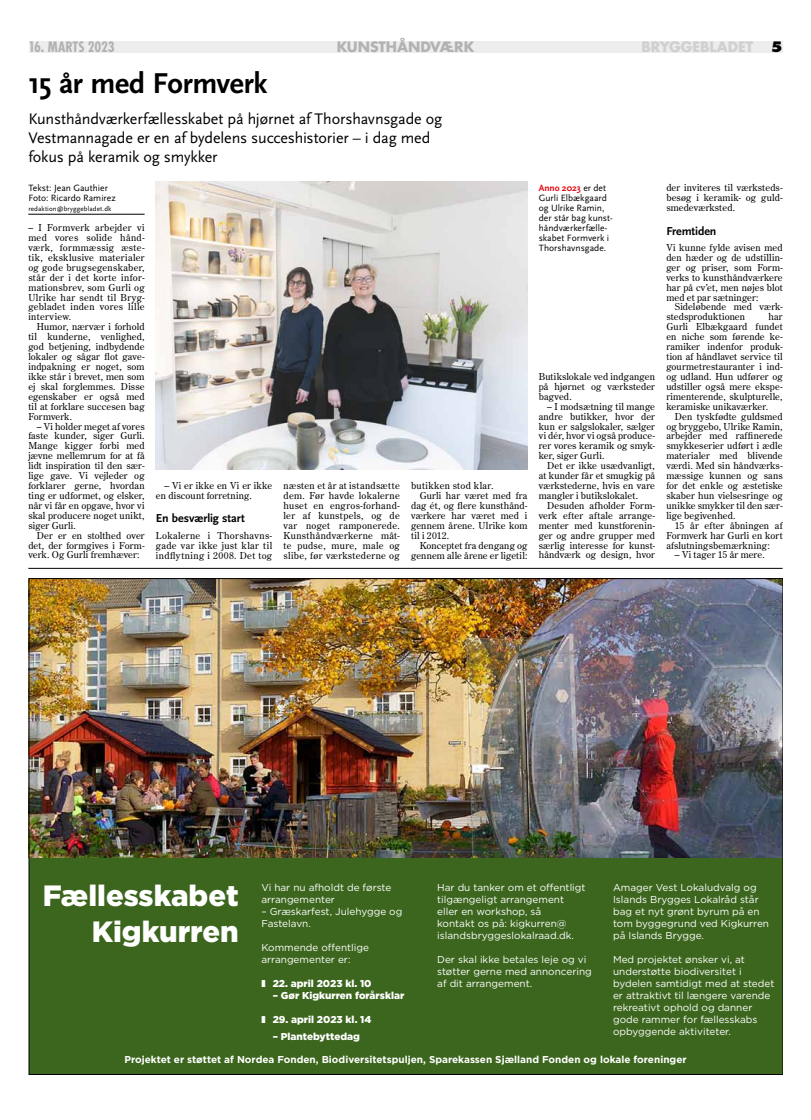
<style>
.page{position:relative;width:811px;height:1120px;background:#fff}
.page>*{position:absolute;margin:0;border:0;box-sizing:border-box;transform-origin:0 0}
.t1{font:700 30px "Scala Sans";letter-spacing:-.025em;color:#000}
.t2{font:900 29.3px/35.2px "Gotham";color:#fff;text-align:right}
.t3{font:16px/19.2px "Scala Sans";letter-spacing:-.01em;color:#000}
.t4{font:700 14px "Futura";letter-spacing:-.01em;color:#b3b2b2}
.t5{font:700 condensed 14px "Futura";letter-spacing:-.015em;color:#b3b2b2}
.t6{font:700 14px "Futura";letter-spacing:-.005em;color:#d0d0d0}
.t7{font:800 14px "Futura";color:#000}
.t8{font:700 12px "Scala Sans";letter-spacing:-.01em;color:#000}
.t9{font:10px/12px "Gotham";color:#fff}
.t10{font:700 10px "Gotham";color:#fff}
.t11{font:900 10px "Gotham";color:#fff}
.t12{font:9.5px/9.9px "Century Old Style Std";letter-spacing:.015em;color:#000;text-align:justify}
.t13{font:9.5px/9.9px "Scala Sans";color:#000}
.t14{font:9.5px "Century Old Style Std";letter-spacing:.035em;color:#000}
.t15{font:7px "Scala Sans";letter-spacing:.015em;color:#000}
.s1{font-weight:700;color:#e30a14}
</style>
<div class="page">
<div style="left:29px;top:41px;width:753px;height:11px;background:#ededed"></div>
<hr style="left:28px;top:214px;width:117px;height:1px;background:#000">
<img style="left:156px;top:181px;width:371px;height:288px">
<hr style="left:28px;top:568px;width:754px;height:1px;background:#000">
<div style="left:29px;top:578px;width:754px;height:496px;background:#3c661e"></div>
<img style="left:31px;top:580px;width:749px;height:278px">
<h3 class="t5" style="left:28px;top:38px;width:88px">16. MARTS 2023</h3>
<h3 class="t4" style="left:337px;top:38px;width:139px">KUNSTHÅNDVÆRK</h3>
<h3 class="t6" style="left:641px;top:38px;width:113px">BRYGGEBLADET</h3>
<h3 class="t7" style="left:771px;top:38px;width:13px">5</h3>
<h1 class="t1" style="left:28px;top:67px;width:241px">15 år med Formverk</h1>
<h3 class="t3" style="left:28px;top:109px;width:415px">Kunsthåndværkerfællesskabet på hjørnet af Thorshavnsgade og<br>Vestmannagade er en af bydelens succeshistorier – i dag med fokus på keramik og smykker</h3>
<p class="t13" style="left:28px;top:183px;width:89px">Tekst: Jean Gauthier<br>Foto: Ricardo Ramirez</p>
<p class="t15" style="left:28px;top:205px;width:85px">redaktion@bryggebladet.dk</p>
<p class="t12" style="left:28px;top:222px;width:118px">– I Formverk arbejder vi med vores solide hånd&shy;værk, formmæssig æste&shy;tik, eksklusive materialer og gode brugsegenskaber, står der i det korte infor&shy;mationsbrev, som Gurli og Ulrike har sendt til Bryg&shy;gebladet inden vores lille interview.</p>
<p class="t12" style="left:28px;top:322px;width:118px;text-indent:9px">Humor, nærvær i forhold til kunderne, venlighed, god betjening, indbydende lokaler og sågar flot gave&shy;indpakning er noget, som ikke står i brevet, men som ej skal forglemmes. Disse egenskaber er også med til at forklare succesen bag Formverk.</p>
<p class="t12" style="left:28px;top:421px;width:118px;text-indent:9px">– Vi holder meget af vores faste kunder, siger Gurli.<br>Mange kigger forbi med jævne mellemrum for at få lidt inspiration til den sær&shy;lige gave. Vi vejleder og forklarer gerne, hvordan ting er udformet, og elsker, når vi får en opgave, hvor vi skal producere noget unikt, siger Gurli.</p>
<p class="t12" style="left:28px;top:530px;width:118px;text-indent:9px">Der er en stolthed over det, der formgives i Form&shy;verk. Og Gurli fremhæver:</p>
<p class="t12" style="left:666px;top:183px;width:118px">der inviteres til værksteds&shy;besøg i keramik- og guld&shy;smedeværksted.</p>
<p class="t8" style="left:666px;top:224px;width:52px">Fremtiden</p>
<p class="t12" style="left:666px;top:242px;width:118px">Vi kunne fylde avisen med den hæder og de udstillin&shy;ger og priser, som Form&shy;verks to kunsthåndværkere har på cv’et, men nøjes blot med et par sætninger:</p>
<p class="t12" style="left:666px;top:302px;width:118px;text-indent:9px">Sideløbende med værk&shy;stedsproduktionen</p>
<p class="t13" style="left:539px;top:183px;width:75px"><span class="s1">Anno 2023</span> er det<br>Gurli Elbækgaard og Ulrike Ramin, der står bag kunst&shy;håndværkerfælle&shy;skabet Formverk i<br>Thorshavnsgade.</p>
<p class="t12" style="left:666px;top:312px;width:118px;text-indent:102px">har Gurli Elbækgaard fundet en niche som førende ke&shy;ramiker indenfor produk&shy;tion af håndlavet service til gourmetrestauranter i ind&shy;og udland. Hun udfører og udstiller også mere ekspe&shy;rimenterende, skulpturelle, keramiske unikaværker.</p>
<p class="t12" style="left:666px;top:411px;width:118px;text-indent:9px">Den tyskfødte guldsmed og bryggebo, Ulrike Ramin, arbejder med raffinerede smykkeserier udført i ædle materialer med blivende værdi. Med sin håndværks&shy;mæssige kunnen og sans for det enkle og æstetiske skaber hun vielsesringe og unikke smykker til den sær&shy;lige begivenhed.</p>
<p class="t12" style="left:666px;top:520px;width:118px;text-indent:9px">15 år efter åbningen af Formverk har Gurli en kort afslutningsbemærkning:</p>
<p class="t12" style="left:675px;top:550px;width:91px">– Vi tager 15 år mere.</p>
<p class="t12" style="left:539px;top:371px;width:118px">Butikslokale ved indgangen på hjørnet og værksteder bagved.</p>
<p class="t12" style="left:539px;top:401px;width:118px;text-indent:9px">– I modsætning til mange andre butikker, hvor der kun er salgslokaler, sælger vi dér, hvor vi også produce&shy;rer vores keramik og smyk&shy;ker, siger Gurli.</p>
<p class="t12" style="left:539px;top:461px;width:118px;text-indent:9px">Det er ikke usædvanligt, at kunder får et smugkig på værkstederne, hvis en vare mangler i butikslokalet.</p>
<p class="t12" style="left:539px;top:500px;width:118px;text-indent:9px">Desuden afholder Form&shy;verk efter aftale arrange&shy;menter med kunstforenin&shy;ger og andre grupper med særlig interesse for kunst&shy;håndværk og design, hvor</p>
<p class="t12" style="left:156px;top:480px;width:118px;text-indent:9px">– Vi er ikke en Vi er ikke en discount forretning.</p>
<p class="t8" style="left:156px;top:512px;width:90px">En besværlig start</p>
<p class="t12" style="left:156px;top:530px;width:118px">Lokalerne i Thorshavns&shy;gade var ikke just klar til indflytning i 2008. Det tog</p>
<p class="t12" style="left:283px;top:480px;width:118px">næsten et år at istandsætte dem. Før havde lokalerne huset en engros-forhand&shy;ler af kunstpels, og de var noget ramponerede.<br>Kunsthåndværkerne måt&shy;te pudse, mure, male og slibe, før værkstederne og</p>
<p class="t14" style="left:411px;top:479px;width:84px">butikken stod klar.</p>
<p class="t12" style="left:420px;top:490px;width:109px">Gurli har været med fra</p>
<p class="t12" style="left:411px;top:500px;width:118px">dag ét, og flere kunsthånd-</p>
<p class="t12" style="left:411px;top:510px;width:118px">værkere har været med i</p>
<p class="t12" style="left:411px;top:520px;width:118px">gennem årene. Ulrike kom</p>
<p class="t12" style="left:411px;top:530px;width:39px">til i 2012.</p>
<p class="t12" style="left:420px;top:540px;width:109px">Konceptet fra dengang og</p>
<p class="t12" style="left:411px;top:550px;width:118px">gennem alle årene er ligetil:</p>
<h2 class="t2" style="left:43px;top:878px;width:198px">Fællesskabet<br>Kigkurren</h2>
<p class="t9" style="left:261px;top:881px;width:131px">Vi har nu afholdt de første arrangementer</p>
<p class="t9" style="left:437px;top:881px;width:150px">Har du tanker om et offentligt tilgængeligt arrangement eller en workshop, så<br>kontakt os på: kigkurren@ islandsbryggeslokalraad.dk.</p>
<p class="t9" style="left:437px;top:953px;width:156px">Der skal ikke betales leje og vi støtter gerne med annoncering af dit arrangement.</p>
<p class="t9" style="left:613px;top:881px;width:158px">Amager Vest Lokaludvalg og<br>Islands Brygges Lokalråd står bag et nyt grønt byrum på en tom byggegrund ved Kigkurren på Islands Brygge.</p>
<p class="t9" style="left:613px;top:953px;width:163px">Med projektet ønsker vi, at understøtte biodiversitet i bydelen samtidigt med at stedet er attraktivt til længere varende rekreativt ophold og danner gode rammer for fællesskabs opbyggende aktiviteter.</p>
<p class="t10" style="left:124px;top:1052px;width:564px">Projektet er støttet af Nordea Fonden, Biodiversitetspuljen, Sparekassen Sjælland Fonden og lokale foreninger</p>
<p class="t9" style="left:261px;top:905px;width:142px">– Græskarfest, Julehygge og<br>Fastelavn.</p>
<p class="t9" style="left:261px;top:941px;width:109px">Kommende offentlige arrangementer er:</p>
<p class="t11" style="left:261px;top:976px;width:112px">❚ 22. april 2023 kl. 10</p>
<p class="t11" style="left:273px;top:988px;width:133px">– Gør Kigkurren forårsklar</p>
<p class="t11" style="left:261px;top:1012px;width:111px">❚ 29. april 2023 kl. 14</p>
<p class="t11" style="left:273px;top:1029px;width:89px">– Plantebyttedag</p>
</div>
